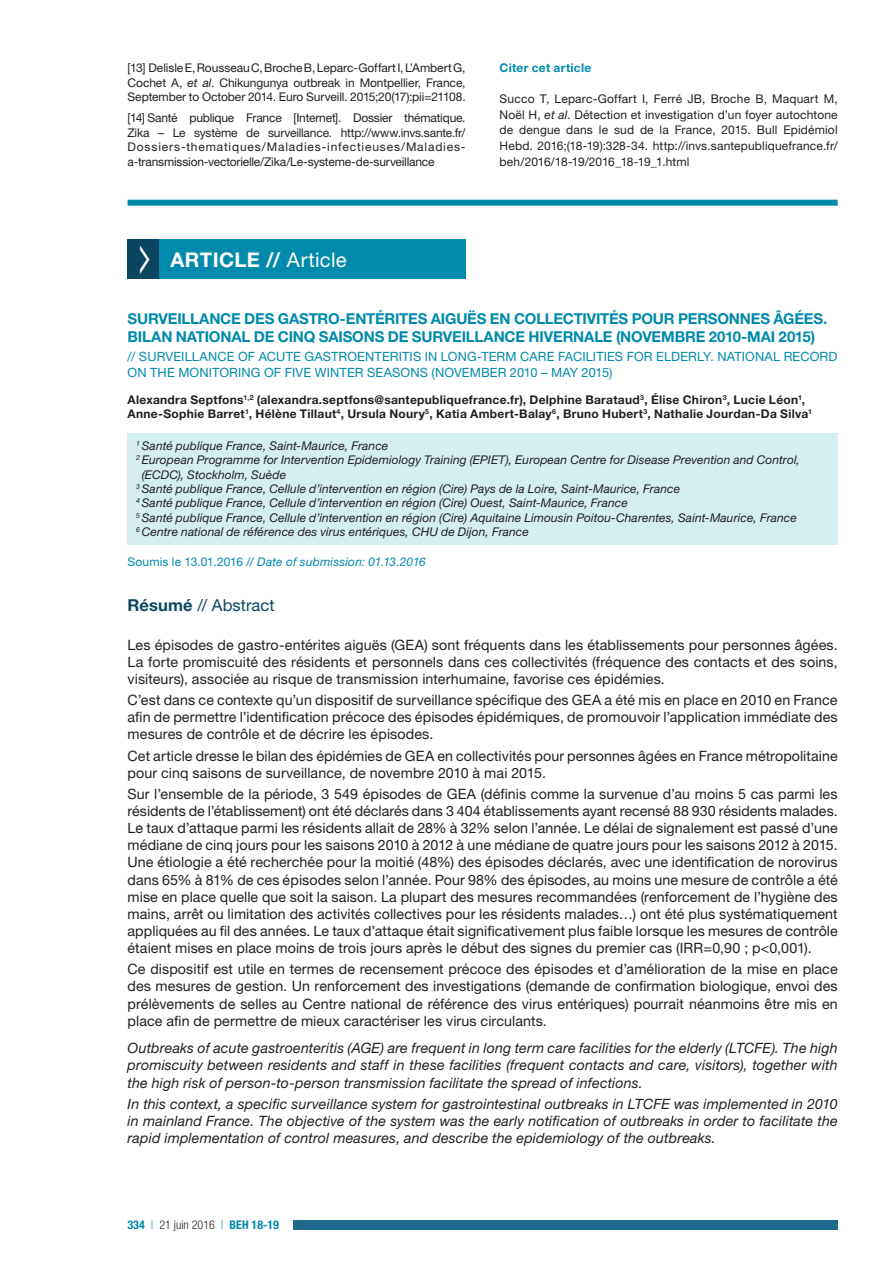
<style>
.page{position:relative;width:893px;height:1263px;background:#fff}
.page>*{position:absolute;margin:0;border:0;box-sizing:border-box;transform-origin:0 0}
.t1{font:700 20.25px "Helvetica Neue LT Std";letter-spacing:.02em;color:#fff}
.t2{font:16.5px "Helvetica Neue LT Std";letter-spacing:.005em;color:#0b4660}
.t3{font:700 15px/18px "Helvetica Neue LT Std";letter-spacing:-.015em;color:#008aac}
.t4{font:14.25px/17.1px "Helvetica Neue LT Std";letter-spacing:.005em;color:#231f20;text-align:justify}
.t5{font:italic 14.25px/17.1px "Helvetica Neue LT Std";letter-spacing:.01em;color:#231f20;text-align:justify}
.t6{font:12.75px/15.3px "Helvetica Neue LT Std";letter-spacing:.01em;color:#008aac}
.t7{font:12px/14.4px "Helvetica Neue LT Std";letter-spacing:-.015em;color:#231f20;text-align:justify}
.t8{font:italic 12px "Helvetica Neue LT Std";letter-spacing:.005em;color:#231f20}
.t9{font:700 12px/14.4px "Helvetica Neue LT Std";letter-spacing:.025em;color:#231f20}
.t10{font:italic 12px "Helvetica Neue LT Std";letter-spacing:.015em;color:#008aac}
.t11{font:700 condensed 12px "Helvetica Neue LT Std";color:#008aac}
.t12{font:700 12px "Helvetica Neue LT Std";letter-spacing:.025em;color:#008aac}
.s1{font-style:italic}
.s2{font-weight:400}
.s3{font-style:normal}
.s4{font-weight:700}
.s5{font-weight:300}
.s6{font-weight:300;color:#231f20}
</style>
<div class="page">
<div style="left:283px;top:1220px;width:555px;height:10px;background:#1d6a8b"></div>
<div style="left:281px;top:1219px;width:12px;height:12px;background:#fff"></div>
<div style="left:128px;top:200px;width:710px;height:6px;background:#008aac"></div>
<div style="left:128px;top:240px;width:34px;height:39px;background:#0b4660"></div>
<div style="left:159px;top:240px;width:307px;height:39px;background:#008aac"></div>
<div style="left:128px;top:433px;width:710px;height:112px;background:#d5eef2"></div>
<p class="t7" style="left:128px;top:61px;width:340px">[13] Delisle E, Rousseau C, Broche B, Leparc-Goffart I, L’Ambert G, Cochet A, <span class="s1">et al</span>. Chikungunya outbreak in Montpellier, France, September to October 2014. Euro Surveill. 2015;20(17):pii=21108.</p>
<p class="t7" style="left:128px;top:111px;width:340px">[14] Santé publique France [Internet]. Dossier thématique.<br>Zika – Le système de surveillance. http://www.invs.sante.fr/ Dossiers-thematiques/Maladies-infectieuses/Maladies&shy;a-transmission-vectorielle/Zika/Le-systeme-de-surveillance</p>
<h1 class="t1" style="left:171px;top:247px;width:178px">ARTICLE // <span class="s2">Article</span></h1>
<p class="t12" style="left:500px;top:61px;width:93px">Citer cet article</p>
<p class="t7" style="left:500px;top:91px;width:340px;line-height:15.8px">Succo T, Leparc-Goffart I, Ferré JB, Broche B, Maquart M, Noël H, <span class="s1">et al</span>. Détection et investigation d’un foyer autochtone de dengue dans le sud de la France, 2015. Bull Epidémiol Hebd. 2016;(18-19):328-34. http://invs.santepubliquefrance.fr/ beh/2016/18-19/2016_18-19_1.html</p>
<p class="t3" style="left:128px;top:309px;width:701px">SURVEILLANCE DES GASTRO-ENTÉRITES AIGUËS EN COLLECTIVITÉS POUR PERSONNES ÂGÉES.<br>BILAN NATIONAL DE CINQ SAISONS DE SURVEILLANCE HIVERNALE (NOVEMBRE 2010-MAI 2015)</p>
<p class="t6" style="left:128px;top:349px;width:711px">// SURVEILLANCE OF ACUTE GASTROENTERITIS IN LONG-TERM CARE FACILITIES FOR ELDERLY. NATIONAL RECORD<br>ON THE MONITORING OF FIVE WINTER SEASONS (NOVEMBER 2010 – MAY 2015)</p>
<p class="t9" style="left:128px;top:392px;width:686px">Alexandra Septfons<sup>1,2</sup> (alexandra.septfons@santepubliquefrance.fr), Delphine Barataud<sup>3</sup>, Élise Chiron<sup>3</sup>, Lucie Léon<sup>1</sup>,<br>Anne-Sophie Barret<sup>1</sup>, Hélène Tillaut<sup>4</sup>, Ursula Noury<sup>5</sup>, Katia Ambert-Balay<sup>6</sup>, Bruno Hubert<sup>3</sup>, Nathalie Jourdan-Da Silva<sup>1</sup></p>
<p class="t8" style="left:136px;top:438px;width:254px"><sup>1</sup> Santé publique France, Saint-Maurice, France</p>
<p class="t8" style="left:136px;top:453px;width:665px"><sup>2</sup> European Programme for Intervention Epidemiology Training (EPIET), European Centre for Disease Prevention and Control,</p>
<p class="t8" style="left:142px;top:467px;width:146px">(ECDC), Stockholm, Suède</p>
<p class="t8" style="left:136px;top:481px;width:546px"><sup>3</sup> Santé publique France, Cellule d’intervention en région (Cire) Pays de la Loire, Saint-Maurice, France</p>
<p class="t8" style="left:136px;top:496px;width:493px"><sup>4</sup> Santé publique France, Cellule d’intervention en région (Cire) Ouest, Saint-Maurice, France</p>
<p class="t8" style="left:136px;top:510px;width:662px"><sup>5</sup> Santé publique France, Cellule d’intervention en région (Cire) Aquitaine Limousin Poitou-Charentes, Saint-Maurice, France</p>
<p class="t8" style="left:136px;top:525px;width:394px"><sup>6</sup> Centre national de référence des virus entériques, CHU de Dijon, France</p>
<p class="t10" style="left:128px;top:554px;width:300px"><span class="s3">Soumis le 13.01.2016 /</span>/ Date of submission: 01.13.2016</p>
<p class="t2" style="left:128px;top:595px;width:149px"><span class="s4">Résumé</span> // Abstract</p>
<p class="t4" style="left:128px;top:636px;width:712px">Les épisodes de gastro-entérites aiguës (GEA) sont fréquents dans les établissements pour personnes âgées.<br>La forte promiscuité des résidents et personnels dans ces collectivités (fréquence des contacts et des soins, visiteurs), associée au risque de transmission interhumaine, favorise ces épidémies.</p>
<p class="t4" style="left:128px;top:691px;width:712px">C’est dans ce contexte qu’un dispositif de surveillance spécifique des GEA a été mis en place en 2010 en France afin de permettre l’identification précoce des épisodes épidémiques, de promouvoir l’application immédiate des mesures de contrôle et de décrire les épisodes.</p>
<p class="t4" style="left:128px;top:747px;width:712px">Cet article dresse le bilan des épidémies de GEA en collectivités pour personnes âgées en France métropolitaine pour cinq saisons de surveillance, de novembre 2010 à mai 2015.</p>
<p class="t4" style="left:128px;top:785px;width:712px">Sur l’ensemble de la période, 3 549 épisodes de GEA (définis comme la survenue d’au moins 5 cas parmi les résidents de l’établissement) ont été déclarés dans 3 404 établissements ayant recensé 88 930 résidents malades.<br>Le taux d’attaque parmi les résidents allait de 28% à 32% selon l’année. Le délai de signalement est passé d’une médiane de cinq jours pour les saisons 2010 à 2012 à une médiane de quatre jours pour les saisons 2012 à 2015.<br>Une étiologie a été recherchée pour la moitié (48%) des épisodes déclarés, avec une identification de norovirus dans 65% à 81% de ces épisodes selon l’année. Pour 98% des épisodes, au moins une mesure de contrôle a été mise en place quelle que soit la saison. La plupart des mesures recommandées (renforcement de l’hygiène des mains, arrêt ou limitation des activités collectives pour les résidents malades…) ont été plus systématiquement appliquées au fil des années. Le taux d’attaque était significativement plus faible lorsque les mesures de contrôle étaient mises en place moins de trois jours après le début des signes du premier cas (IRR=0,90 ; p&lt;0,001).</p>
<p class="t4" style="left:128px;top:960px;width:712px">Ce dispositif est utile en termes de recensement précoce des épisodes et d’amélioration de la mise en place des mesures de gestion. Un renforcement des investigations (demande de confirmation biologique, envoi des prélèvements de selles au Centre national de référence des virus entériques) pourrait néanmoins être mis en place afin de permettre de mieux caractériser les virus circulants.</p>
<p class="t5" style="left:128px;top:1039px;width:712px">Outbreaks of acute gastroenteritis (AGE) are frequent in long term care facilities for the elderly (LTCFE). The high promiscuity between residents and staff in these facilities (frequent contacts and care, visitors), together with the high risk of person-to-person transmission facilitate the spread of infections.</p>
<p class="t5" style="left:128px;top:1095px;width:712px">In this context, a specific surveillance system for gastrointestinal outbreaks in LTCFE was implemented in 2010 in mainland France. The objective of the system was the early notification of outbreaks in order to facilitate the rapid implementation of control measures, and describe the epidemiology of the outbreaks.</p>
<p class="t11" style="left:128px;top:1218px;width:153px">334 <span class="s5">|</span> <span class="s6">21 juin 2016</span> <span class="s5">|</span> BEH 18-19</p>
</div>
